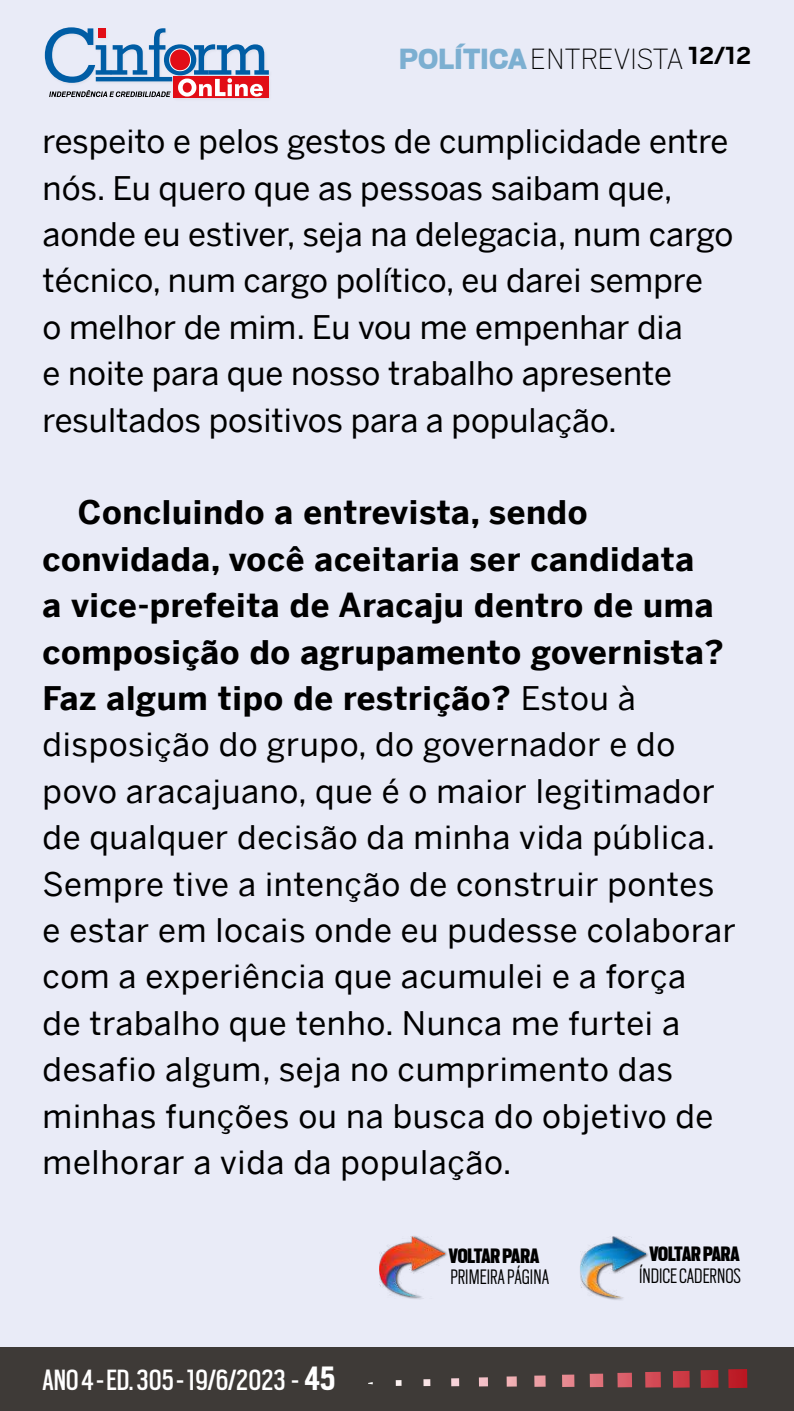
<style>
.page{position:relative;width:794px;height:1411px;background:#fff}
.page>*{position:absolute;margin:0;border:0;box-sizing:border-box;transform-origin:0 0}
.t1{font:32.5px/46.4px "Benton Sans";letter-spacing:.015em;color:#000}
.t2{font:32.5px "Scout Cond";color:#fff}
.t3{font:100 32.5px "Scout";color:#000}
.t4{font:300 23.25px "Scout Cond";color:#000}
.t5{font:900 23.25px "Scout Cond";letter-spacing:-.005em;color:#000}
.s1{font-weight:900;color:#7cafd1}
.s2{font-weight:700;font-size:27.5px}
.s3{font-weight:700}
.s4{font-weight:700;font-size:37.5px}
</style>
<div class="page">
<div style="left:0;top:0;width:794px;height:1410px;background:#e9ebf7"></div>
<div style="left:0;top:1347px;width:794px;height:63px;background:#3e3a37"></div>
<img style="left:728px;top:1369px;width:19px;height:18px">
<img style="left:700px;top:1370px;width:18px;height:17px">
<img style="left:673px;top:1370px;width:16px;height:17px">
<img style="left:645px;top:1371px;width:16px;height:16px">
<img style="left:617px;top:1372px;width:15px;height:15px">
<svg style="left:590px;top:1373px;width:13px;height:13px"></svg>
<svg style="left:562px;top:1374px;width:12px;height:12px"></svg>
<svg style="left:534px;top:1375px;width:11px;height:11px"></svg>
<svg style="left:506px;top:1376px;width:11px;height:10px"></svg>
<svg style="left:479px;top:1377px;width:9px;height:9px"></svg>
<svg style="left:451px;top:1378px;width:8px;height:8px"></svg>
<svg style="left:423px;top:1379px;width:7px;height:6px"></svg>
<svg style="left:396px;top:1380px;width:5px;height:5px"></svg>
<div style="left:173px;top:77px;width:96px;height:21px;background:#e20d16"></div>
<svg style="left:45px;top:27px;width:224px;height:70px"></svg>
<div style="left:579px;top:1236px;width:71px;height:64px;background:#000;opacity:.75"></div>
<img style="left:580px;top:1236px;width:66px;height:62px">
<div style="left:379px;top:1235px;width:69px;height:64px;background:#000;opacity:.75"></div>
<img style="left:379px;top:1235px;width:66px;height:63px">
<p class="t3" style="left:399px;top:37px;width:354px"><span class="s1">POLÍTICA</span>ENTREVISTA <span class="s2">12/12</span></p>
<p class="t1" style="left:43px;top:118px;width:692px">respeito e pelos gestos de cumplicidade entre nós. Eu quero que as pessoas saibam que, aonde eu estiver, seja na delegacia, num cargo técnico, num cargo político, eu darei sempre<br>o melhor de mim. Eu vou me empenhar dia<br>e noite para que nosso trabalho apresente resultados positivos para a população.</p>
<p class="t1" style="left:43px;top:489px;width:695px;text-indent:35px"><span class="s3">Concluindo a entrevista, sendo convidada, você aceitaria ser candidata<br>a vice-prefeita de Aracaju dentro de uma composição do agrupamento governista?<br>Faz algum tipo de restrição?</span> Estou à disposição do grupo, do governador e do povo aracajuano, que é o maior legitimador de qualquer decisão da minha vida pública.<br>Sempre tive a intenção de construir pontes e estar em locais onde eu pudesse colaborar com a experiência que acumulei e a força<br>de trabalho que tenho. Nunca me furtei a desafio algum, seja no cumprimento das minhas funções ou na busca do objetivo de melhorar a vida da população.</p>
<p class="t2" style="left:43px;top:1358px;width:294px">ANO 4 - ED. 305 - 19/6/2023 - <span class="s4">45</span></p>
<p class="t5" style="left:449px;top:1244px;width:92px">VOLTAR PARA</p>
<p class="t4" style="left:450px;top:1260px;width:100px">PRIMEIRA PÁGINA</p>
<p class="t5" style="left:649px;top:1242px;width:92px">VOLTAR PARA</p>
<p class="t4" style="left:639px;top:1260px;width:103px">ÍNDICE CADERNOS</p>
</div>
